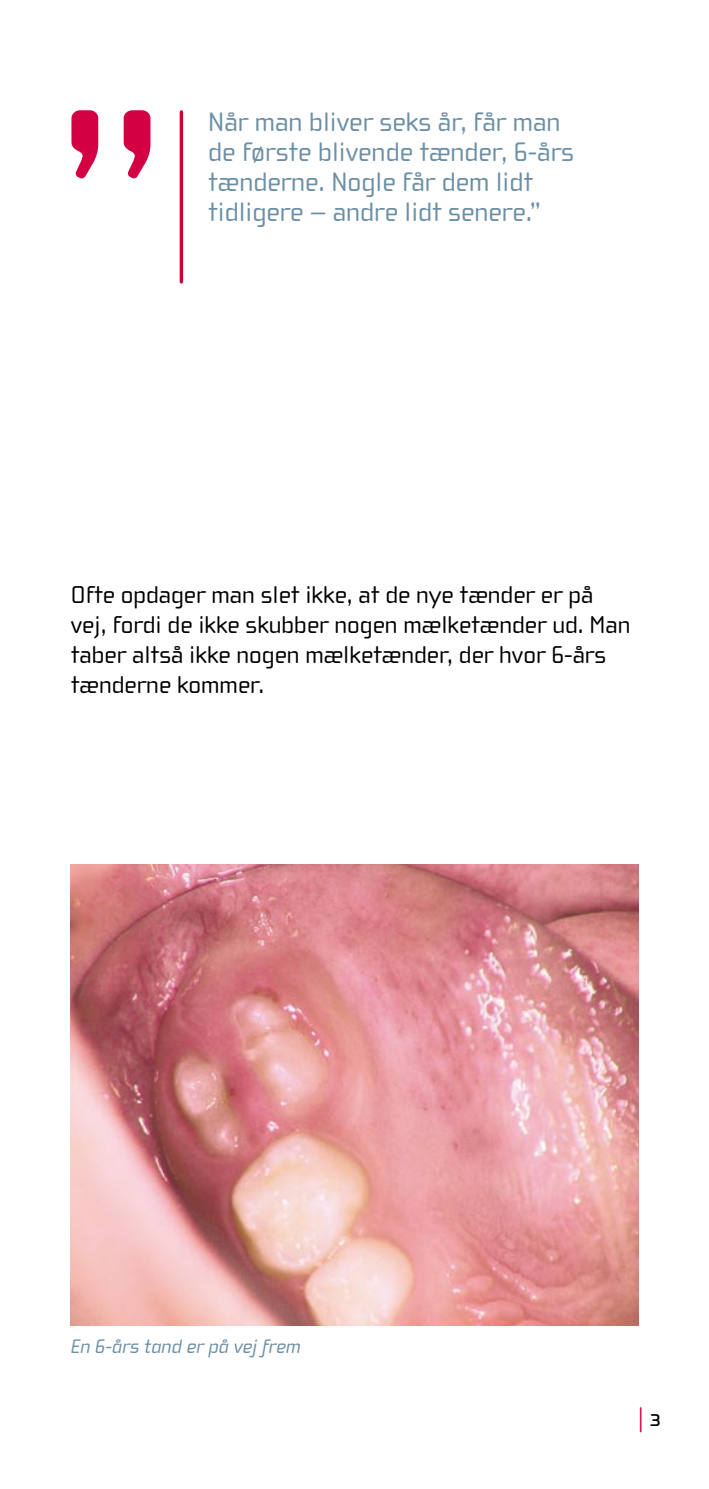
<style>
.page{position:relative;width:709px;height:1489px;background:#fff}
.page>*{position:absolute;margin:0;border:0;box-sizing:border-box;transform-origin:0 0}
.t1{font:285px "Cholla Wide OT";color:#d30043}
.t2{font:27.5px/30px "Cholla Wide OT";color:#6d90a6}
.t3{font:25px/30px "Cholla Wide OT";color:#000}
.t4{font:25px "Cholla Unicase OT";color:#d30043}
.t5{font:italic 20px "Cholla Wide OT";color:#6d90a6}
</style>
<div class="page">
<img style="left:71px;top:864px;width:567px;height:460px">
<hr style="left:180px;top:112px;width:3px;height:170px;background:#cd003a">
<h1 class="t1" style="left:57px;top:55px;width:110px">”</h1>
<p class="t2" style="left:208px;top:107px;width:367px">Når man bliver seks år, får man de første blivende tænder, 6-års tænderne. Nogle får dem lidt tidligere – andre lidt senere.”</p>
<p class="t3" style="left:71px;top:580px;width:561px">Ofte opdager man slet ikke, at de nye tænder er på vej, fordi de ikke skubber nogen mælketænder ud. Man taber altså ikke nogen mælketænder, der hvor 6-års tænderne kommer.</p>
<p class="t5" style="left:71px;top:1335px;width:232px">En 6-års tand er på vej frem</p>
<p class="t4" style="left:638px;top:1403px;width:7px">|</p>
</div>
